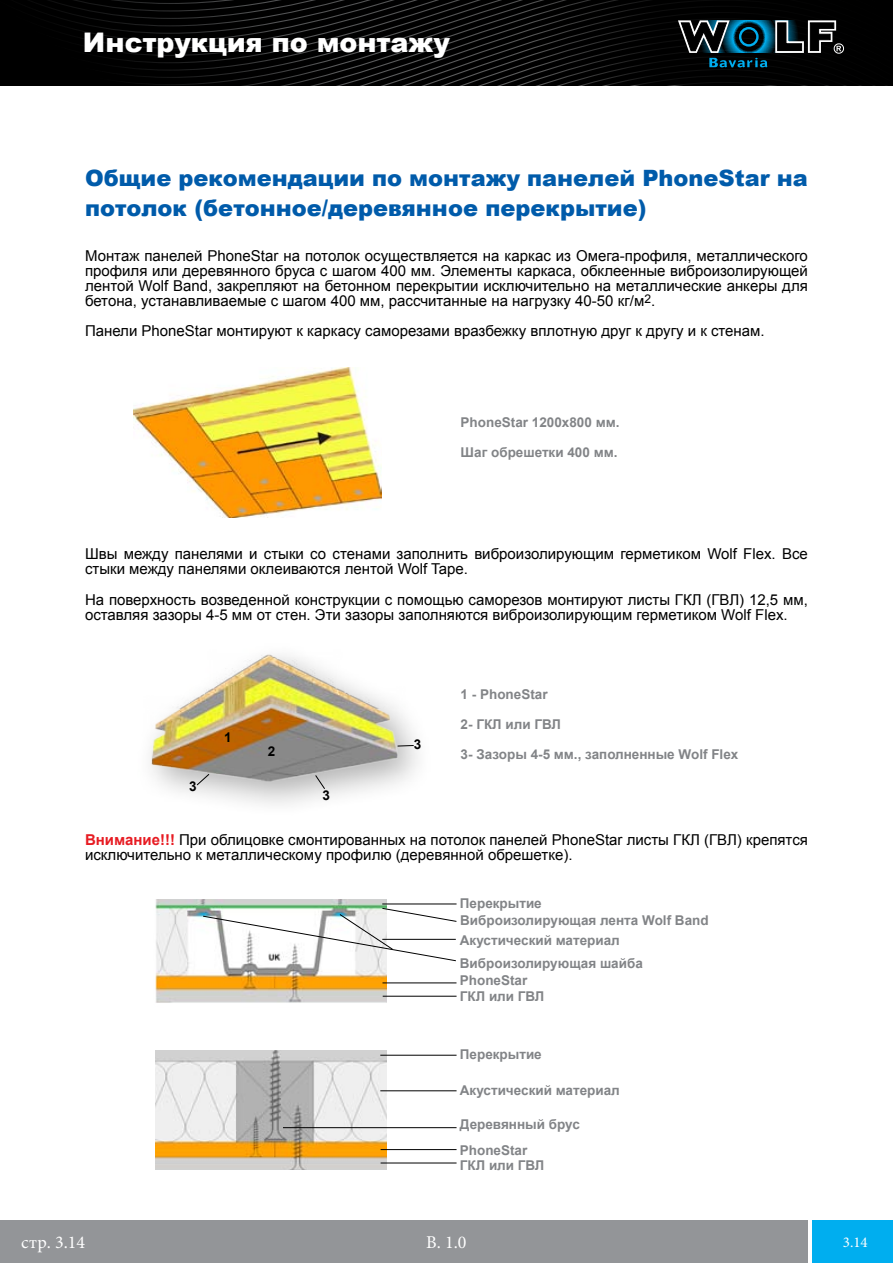
<style>
.page{position:relative;width:893px;height:1263px;background:#fff}
.page>*{position:absolute;margin:0;border:0;box-sizing:border-box;transform-origin:0 0}
.t1{font:900 27px "Arial";color:#fff}
.t2{font:900 22.5px/30px "Arial";color:#005baa}
.t3{font:18px "Minion Pro";color:#fff}
.t4{font:15px/15px "Arial";color:#000}
.t5{font:15px "Minion Pro";color:#fff}
.t6{font:700 13.5px "Arial";color:#828487}
.t7{font:700 13.5px "Arial";color:#000}
.s1{font-weight:700;color:#e71c23}
</style>
<div class="page">
<div style="left:812px;top:1220px;width:81px;height:43px;background:#00aeef"></div>
<div style="left:0;top:1220px;width:808px;height:43px;background:#939598"></div>
<svg style="left:0;top:0;width:893px;height:85px;background:#090c0d"></svg>
<img style="left:134px;top:367px;width:247px;height:151px">
<img style="left:150px;top:654px;width:268px;height:151px">
<img style="left:155px;top:899px;width:232px;height:104px">
<img style="left:155px;top:1050px;width:232px;height:120px">
<hr style="left:380px;top:1090px;width:77px;height:1px;background:#000">
<hr style="left:283px;top:1127px;width:174px;height:1px;background:#000">
<hr style="left:382px;top:982px;width:74px;height:1px;background:#000">
<hr style="left:381px;top:1149px;width:76px;height:1px;background:#000">
<hr style="left:383px;top:996px;width:74px;height:1px;background:#000">
<hr style="left:381px;top:1162px;width:76px;height:1px;background:#000">
<hr style="left:382px;top:903px;width:75px;height:1px;background:#000">
<hr style="left:380px;top:1055px;width:77px;height:1px;background:#000">
<svg style="left:202px;top:907px;width:255px;height:54px"></svg>
<svg style="left:196px;top:773px;width:14px;height:13px"></svg>
<svg style="left:315px;top:774px;width:11px;height:16px"></svg>
<svg style="left:397px;top:745px;width:17px;height:2px"></svg>
<h1 class="t1" style="left:83px;top:22px;width:369px">Инструкция по монтажу</h1>
<h2 class="t2" style="left:85px;top:162px;width:724px">Общие рекомендации по монтажу панелей PhoneStar на потолок (бетонное/деревянное перекрытие)</h2>
<p class="t4" style="left:85px;top:249px;width:724px;text-align:justify">Монтаж панелей PhoneStar на потолок осуществляется на каркас из Омега-профиля, металлического профиля или деревянного бруса с шагом 400 мм. Элементы каркаса, обклеенные виброизолирующей лентой Wolf Band, закрепляют на бетонном перекрытии исключительно на металлические анкеры для бетона, устанавливаемые с шагом 400 мм, рассчитанные на нагрузку 40-50 кг/м<sup>2</sup>.</p>
<p class="t4" style="left:85px;top:324px;width:681px">Панели PhoneStar монтируют к каркасу саморезами вразбежку вплотную друг к другу и к стенам.</p>
<p class="t6" style="left:461px;top:413px;width:160px">PhoneStar 1200х800 мм.</p>
<p class="t6" style="left:461px;top:443px;width:158px">Шаг обрешетки 400 мм.</p>
<p class="t4" style="left:85px;top:547px;width:724px">Швы между панелями и стыки со стенами заполнить виброизолирующим герметиком Wolf Flex. Все стыки между панелями оклеиваются лентой Wolf Tape.</p>
<p class="t4" style="left:85px;top:592px;width:724px">На поверхность возведенной конструкции с помощью саморезов монтируют листы ГКЛ (ГВЛ) 12,5 мм, оставляя зазоры 4-5 мм от стен. Эти зазоры заполняются виброизолирующим герметиком Wolf Flex.</p>
<p class="t7" style="left:189px;top:777px;width:9px">3</p>
<p class="t7" style="left:224px;top:728px;width:9px">1</p>
<p class="t7" style="left:268px;top:742px;width:9px">2</p>
<p class="t7" style="left:323px;top:787px;width:9px">3</p>
<p class="t7" style="left:414px;top:736px;width:9px">3</p>
<p class="t6" style="left:461px;top:685px;width:89px">1 - PhoneStar</p>
<p class="t6" style="left:461px;top:715px;width:102px">2- ГКЛ или ГВЛ</p>
<p class="t6" style="left:461px;top:745px;width:279px">3- Зазоры 4-5 мм., заполненные Wolf Flex</p>
<p class="t4" style="left:85px;top:833px;width:724px"><span class="s1">Внимание!!!</span> При облицовке смонтированных на потолок панелей PhoneStar листы ГКЛ (ГВЛ) крепятся исключительно к металлическому профилю (деревянной обрешетке).</p>
<p class="t6" style="left:460px;top:894px;width:83px">Перекрытие</p>
<p class="t6" style="left:460px;top:911px;width:250px">Виброизолирующая лента Wolf Band</p>
<p class="t6" style="left:460px;top:932px;width:161px">Акустический материал</p>
<p class="t6" style="left:460px;top:954px;width:185px">Виброизолирующая шайба</p>
<p class="t6" style="left:460px;top:972px;width:69px">PhoneStar</p>
<p class="t6" style="left:460px;top:987px;width:86px">ГКЛ или ГВЛ</p>
<p class="t6" style="left:460px;top:1045px;width:83px">Перекрытие</p>
<p class="t6" style="left:460px;top:1081px;width:161px">Акустический материал</p>
<p class="t6" style="left:460px;top:1115px;width:122px">Деревянный брус</p>
<p class="t6" style="left:460px;top:1141px;width:69px">PhoneStar</p>
<p class="t6" style="left:460px;top:1156px;width:86px">ГКЛ или ГВЛ</p>
<p class="t3" style="left:21px;top:1230px;width:65px">стр. 3.14</p>
<p class="t3" style="left:426px;top:1230px;width:42px">В. 1.0</p>
<p class="t5" style="left:843px;top:1232px;width:27px">3.14</p>
</div>
